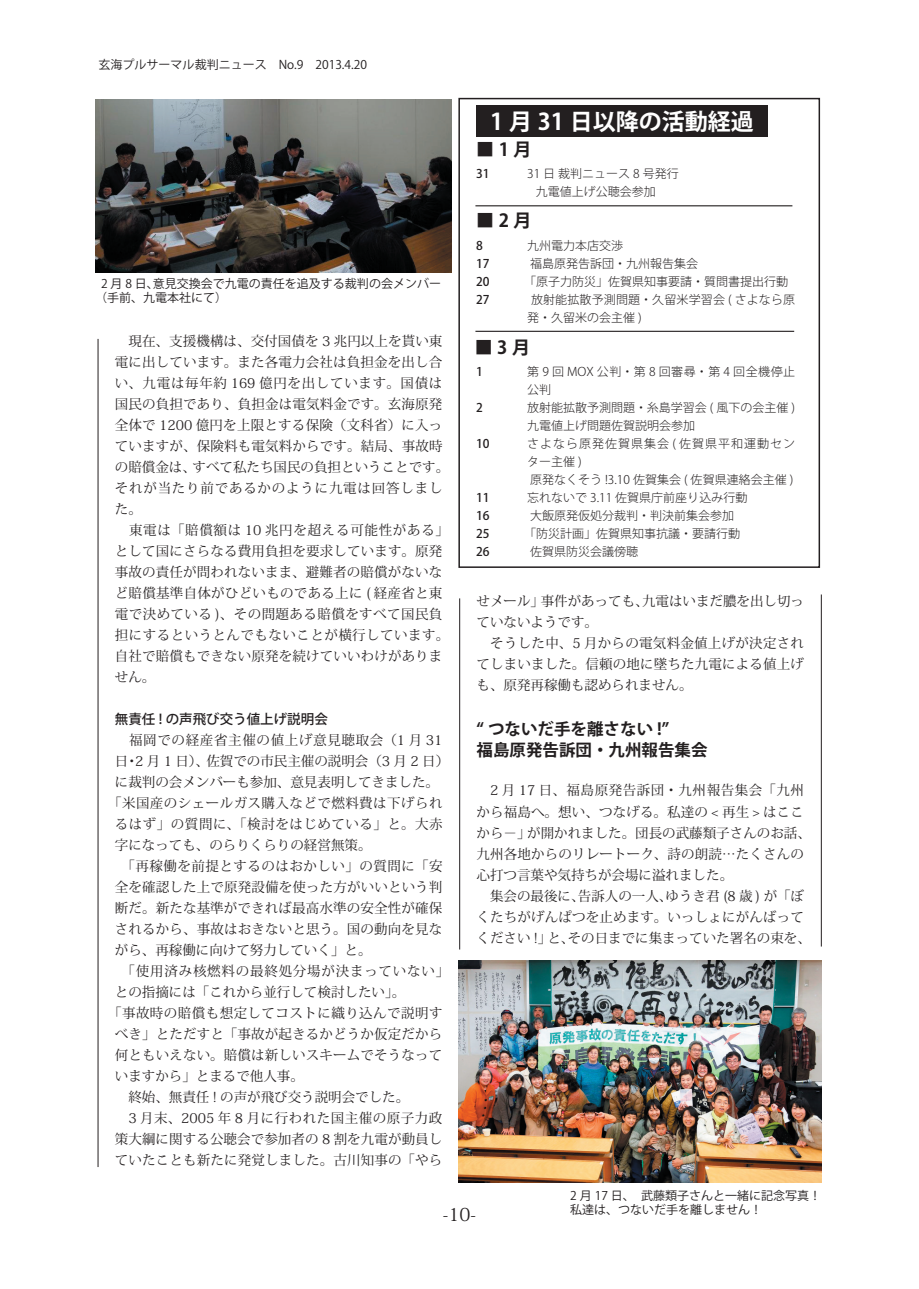
<style>
.page{position:relative;width:919px;height:1289px;background:#fff}
.page>*{position:absolute;margin:0;border:0;box-sizing:border-box;transform-origin:0 0}
.t1{font:700 22.95px "Koz Go Std";color:#fff}
.t2{font:700 18px "Koz Go Std";color:#231f20}
.t3{font:18px "Koz Min Std";color:#231f20}
.t4{font:700 16.5px/21px "Koz Go Std";color:#231f20}
.t5{font:13.5px/21px "Koz Min Std";letter-spacing:.01em;color:#231f20}
.t6{font:13.5px "Koz Min Std";letter-spacing:.035em;color:#231f20}
.t7{font:13.5px "Koz Min Std";letter-spacing:.04em;color:#231f20}
.t8{font:13.5px "Koz Min Std";letter-spacing:.05em;color:#231f20}
.t9{font:13.5px "Koz Min Std";letter-spacing:.055em;color:#231f20}
.t10{font:500 13.5px "Koz Go Std";color:#231f20}
.t11{font:300 12px/18px "Koz Go Std";color:#231f20}
.t12{font:12px/13.5px "Koz Go Std";color:#231f20}
.t13{font:300 12px "Koz Go Std";letter-spacing:.045em;color:#231f20}
.t14{font:300 12px "Koz Go Std";letter-spacing:.08em;color:#231f20}
.t15{font:500 12px/18px "Koz Go Std";color:#231f20}
</style>
<div class="page">
<hr style="left:821px;top:594px;width:1px;height:352px;background:#231f20">
<div style="left:458px;top:98px;width:362px;height:470px;border:2px solid #231f20"></div>
<div style="left:476px;top:105px;width:291px;height:31px;background:#231f20"></div>
<hr style="left:475px;top:205px;width:317px;height:1px;background:#231f20">
<hr style="left:475px;top:331px;width:319px;height:1px;background:#231f20">
<hr style="left:98px;top:339px;width:1px;height:827px;background:#231f20">
<img style="left:459px;top:960px;width:362px;height:222px">
<hr style="left:459px;top:598px;width:1px;height:351px;background:#231f20">
<img style="left:96px;top:100px;width:355px;height:172px">
<p class="t12" style="left:99px;top:58px;width:270px">玄海プルサーマル裁判ニュース　No.9　2013.4.20</p>
<p class="t12" style="left:95px;top:277px;width:347px;text-indent:6px">2 月 8 日、意見交換会で九電の責任を追及する裁判の会メンバー（手前、九電本社にて）</p>
<p class="t5" style="left:115px;top:330px;width:336px">　現在、支援機構は、交付国債を 3 兆円以上を貰い東電に出しています。また各電力会社は負担金を出し合い、九電は毎年約 169 億円を出しています。国債は国民の負担であり、負担金は電気料金です。玄海原発全体で 1200 億円を上限とする保険（文科省）に入っていますが、保険料も電気料からです。結局、事故時の賠償金は、すべて私たち国民の負担ということです。それが当たり前であるかのように九電は回答しました。<br>　東電は「賠償額は 10 兆円を超える可能性がある」として国にさらなる費用負担を要求しています。原発事故の責任が問われないまま、避難者の賠償がないなど賠償基準自体がひどいものである上に ( 経産省と東電で決めている )、その問題ある賠償をすべて国民負担にするというとんでもないことが横行しています。自社で賠償もできない原発を続けていいわけがありません。</p>
<p class="t10" style="left:115px;top:710px;width:214px">無責任 ! の声飛び交う値上げ説明会</p>
<p class="t8" style="left:115px;top:731px;width:329px">　福岡での経産省主催の値上げ意見聴取会（1 月 31</p>
<p class="t5" style="left:115px;top:750px;width:336px">日・2 月 1 日）、佐賀での市民主催の説明会（3 月 2 日）</p>
<p class="t5" style="left:115px;top:771px;width:325px">に裁判の会メンバーも参加、意見表明してきました。</p>
<p class="t6" style="left:108px;top:794px;width:336px">「米国産のシェールガス購入などで燃料費は下げられ</p>
<p class="t7" style="left:115px;top:815px;width:329px">るはず」の質問に、「検討をはじめている」と。大赤</p>
<p class="t5" style="left:115px;top:834px;width:258px">字になっても、のらりくらりの経営無策。</p>
<p class="t6" style="left:115px;top:857px;width:329px">　「再稼働を前提とするのはおかしい」の質問に「安</p>
<p class="t5" style="left:115px;top:876px;width:329px">全を確認した上で原発設備を使った方がいいという判</p>
<p class="t5" style="left:115px;top:897px;width:329px">断だ。新たな基準ができれば最高水準の安全性が確保</p>
<p class="t5" style="left:115px;top:918px;width:329px">されるから、事故はおきないと思う。国の動向を見な</p>
<p class="t5" style="left:115px;top:939px;width:258px">がら、再稼働に向けて努力していく」と。</p>
<p class="t9" style="left:115px;top:962px;width:336px">　「使用済み核燃料の最終処分場が決まっていない」</p>
<p class="t5" style="left:115px;top:981px;width:292px">との指摘には「これから並行して検討したい」。</p>
<p class="t6" style="left:108px;top:1004px;width:336px">「事故時の賠償も想定してコストに織り込んで説明す</p>
<p class="t5" style="left:115px;top:1023px;width:329px">べき」とただすと「事故が起きるかどうか仮定だから</p>
<p class="t5" style="left:115px;top:1044px;width:329px">何ともいえない。賠償は新しいスキームでそうなって</p>
<p class="t5" style="left:115px;top:1065px;width:190px">いますから」とまるで他人事。</p>
<p class="t5" style="left:115px;top:1086px;width:296px">　終始、無責任 ! の声が飛び交う説明会でした。</p>
<p class="t7" style="left:115px;top:1109px;width:329px">　3 月末、2005 年 8 月に行われた国主催の原子力政</p>
<p class="t5" style="left:115px;top:1128px;width:329px">策大綱に関する公聴会で参加者の 8 割を九電が動員し</p>
<p class="t5" style="left:115px;top:1149px;width:329px">ていたことも新たに発覚しました。古川知事の「やら</p>
<h1 class="t1" style="left:490px;top:106px;width:265px">1 月 31 日以降の活動経過</h1>
<h2 class="t2" style="left:476px;top:138px;width:57px">■1月</h2>
<p class="t15" style="left:476px;top:165px;width:15px">31</p>
<p class="t11" style="left:536px;top:164px;width:144px;text-indent:-9px">31 日 裁判ニュース 8 号発行九電値上げ公聴会参加</p>
<h2 class="t2" style="left:476px;top:209px;width:57px">■2月</h2>
<p class="t15" style="left:476px;top:237px;width:15px">8<br>17<br>20<br>27</p>
<p class="t11" style="left:527px;top:236px;width:97px">九州電力本店交渉</p>
<p class="t11" style="left:530px;top:254px;width:169px">福島原発告訴団・九州報告集会</p>
<p class="t11" style="left:524px;top:272px;width:265px">「原子力防災」佐賀県知事要請・質問書提出行動</p>
<p class="t11" style="left:531px;top:290px;width:266px">放射能拡散予測問題・久留米学習会 ( さよなら原</p>
<p class="t11" style="left:527px;top:308px;width:116px">発・久留米の会主催 )</p>
<h2 class="t2" style="left:474px;top:335px;width:57px">■3月</h2>
<p class="t15" style="left:476px;top:363px;width:8px">1</p>
<p class="t15" style="left:476px;top:399px;width:8px">2</p>
<p class="t15" style="left:476px;top:435px;width:15px">10</p>
<p class="t15" style="left:476px;top:489px;width:15px;text-align:justify">11<br>16<br>25<br>26</p>
<p class="t13" style="left:527px;top:363px;width:269px">第 9 回 MOX 公判・第 8 回審尋・第 4 回全機停止</p>
<p class="t11" style="left:527px;top:380px;width:25px">公判</p>
<p class="t11" style="left:527px;top:398px;width:269px">放射能拡散予測問題・糸島学習会 ( 風下の会主催 )</p>
<p class="t11" style="left:527px;top:416px;width:169px">九電値上げ問題佐賀説明会参加</p>
<p class="t14" style="left:527px;top:435px;width:269px">さよなら原発佐賀県集会 ( 佐賀県平和運動セン</p>
<p class="t11" style="left:527px;top:452px;width:56px">ター主催 )</p>
<p class="t11" style="left:530px;top:470px;width:265px">原発なくそう !3.10 佐賀集会 ( 佐賀県連絡会主催 )</p>
<p class="t11" style="left:527px;top:488px;width:222px">忘れないで 3.11 佐賀県庁前座り込み行動</p>
<p class="t11" style="left:530px;top:506px;width:205px">大飯原発仮処分裁判・判決前集会参加</p>
<p class="t11" style="left:524px;top:524px;width:217px">「防災計画」佐賀県知事抗議・要請行動</p>
<p class="t11" style="left:530px;top:542px;width:109px">佐賀県防災会議傍聴</p>
<p class="t5" style="left:476px;top:591px;width:329px">せメール」事件があっても、九電はいまだ膿を出し切っていないようです。<br>　そうした中、5 月からの電気料金値上げが決定されてしまいました。信頼の地に墜ちた九電による値上げも、原発再稼働も認められません。</p>
<p class="t4" style="left:476px;top:719px;width:232px">“ つないだ手を離さない !”<br>福島原発告訴団・九州報告集会</p>
<p class="t5" style="left:476px;top:780px;width:336px">　2 月 17 日、福島原発告訴団・九州報告集会「九州から福島へ。想い、つなげる。私達の &lt; 再生 &gt; はここから－」が開かれました。団長の武藤類子さんのお話、九州各地からのリレートーク、詩の朗読…たくさんの心打つ言葉や気持ちが会場に溢れました。<br>　集会の最後に、告訴人の一人、ゆうき君 (8 歳 ) が「ぼくたちがげんぱつを止めます。いっしょにがんばってください !」と、その日までに集まっていた署名の束を、</p>
<h2 class="t3" style="left:443px;top:1202px;width:35px">-10-</h2>
<p class="t12" style="left:570px;top:1189px;width:252px">2 月 17 日、　武藤類子さんと一緒に記念写真！私達は、つないだ手を離しません！</p>
</div>
